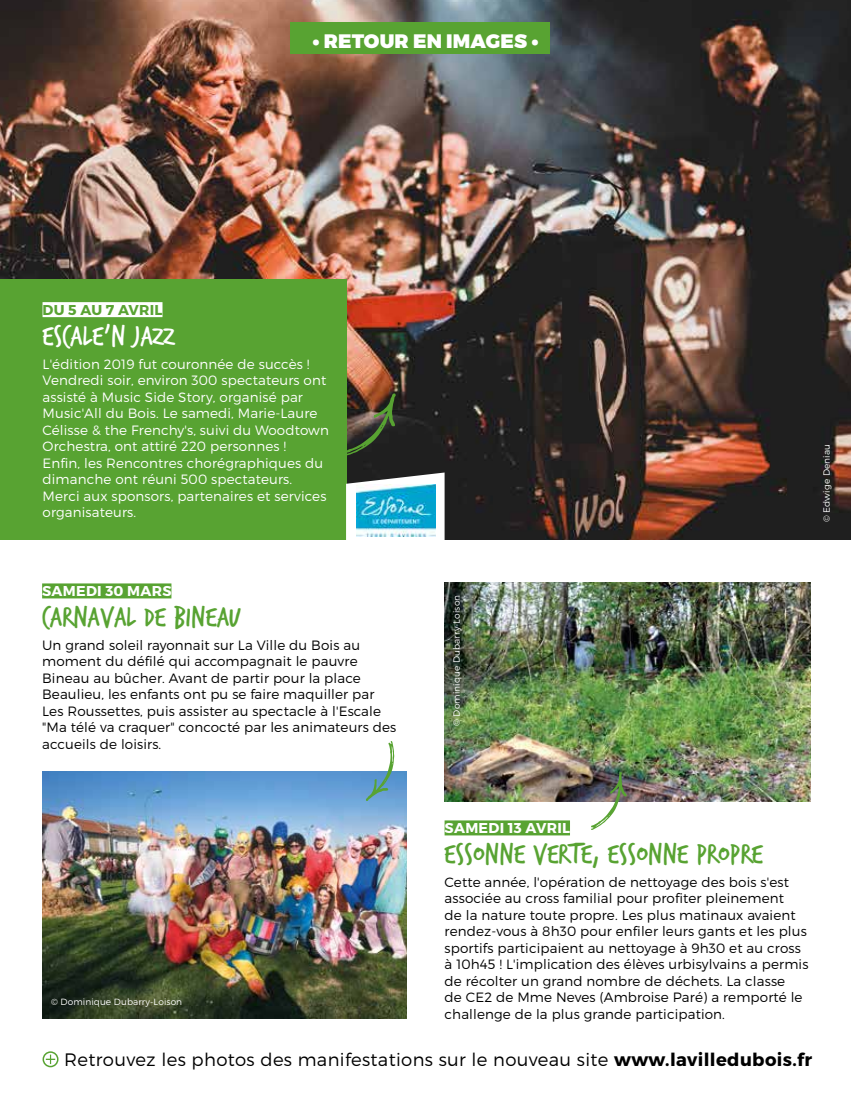
<style>
.page{position:relative;width:851px;height:1106px;background:#fff}
.page>*{position:absolute;margin:0;border:0;box-sizing:border-box;transform-origin:0 0}
.t1{font:30px "Trash Hand";letter-spacing:.01em;color:#58a332}
.t2{font:30px "Trash Hand";letter-spacing:.01em;color:#fff}
.t3{font:900 19.5px "Montserrat";letter-spacing:.01em;color:#fff}
.t4{font:300 18px "Montserrat";letter-spacing:.02em;color:#000}
.t5{font:700 14.25px "Montserrat";letter-spacing:.02em;color:#fff}
.t6{font:700 14.25px "Montserrat";letter-spacing:.02em;color:#58a332}
.t7{font:300 13.5px/16.5px "Montserrat";letter-spacing:.01em;color:#000}
.t8{font:300 13.5px/16.5px "Montserrat";letter-spacing:.01em;color:#fff}
.t9{font:300 9px "Montserrat";letter-spacing:.01em;color:#fff}
.s1{font-weight:700}
</style>
<div class="page">
<img style="left:43px;top:771px;width:363px;height:247px">
<img style="left:444px;top:582px;width:366px;height:219px">
<img style="left:0;top:0;width:850px;height:539px">
<div style="left:0;top:279px;width:346px;height:260px;background:#58a332"></div>
<div style="left:43px;top:302px;width:119px;height:15px;background:#fff"></div>
<div style="left:42px;top:583px;width:129px;height:15px;background:#58a332"></div>
<div style="left:444px;top:820px;width:126px;height:15px;background:#58a332"></div>
<div style="left:290px;top:23px;width:259px;height:31px;background:#58a332"></div>
<svg style="left:346px;top:393px;width:50px;height:65px;background:#44432d"></svg>
<svg style="left:365px;top:741px;width:29px;height:60px"></svg>
<svg style="left:590px;top:771px;width:36px;height:59px"></svg>
<svg style="left:346px;top:472px;width:98px;height:68px"></svg>
<img style="left:357px;top:484px;width:79px;height:52px">
<div style="left:43px;top:1051px;width:15px;height:16px;border:2px solid #58a332;border-radius:50%"></div>
<svg style="left:46px;top:1054px;width:9px;height:10px"></svg>
<h2 class="t3" style="left:312px;top:28px;width:227px">• RETOUR EN IMAGES •</h2>
<p class="t6" style="left:43px;top:301px;width:121px">DU 5 AU 7 AVRIL</p>
<h1 class="t2" style="left:43px;top:321px;width:133px">ESCALE'N JAZZ</h1>
<p class="t8" style="left:43px;top:355px;width:288px">L'édition 2019 fut couronnée de succès !<br>Vendredi soir, environ 300 spectateurs ont assisté à Music Side Story, organisé par Music'All du Bois. Le samedi, Marie-Laure Célisse &amp; the Frenchy's, suivi du Woodtown Orchestra, ont attiré 220 personnes !<br>Enfin, les Rencontres chorégraphiques du dimanche ont réuni 500 spectateurs.<br>Merci aux sponsors, partenaires et services organisateurs.</p>
<p class="t5" style="left:42px;top:582px;width:131px">SAMEDI 30 MARS</p>
<h1 class="t1" style="left:42px;top:602px;width:200px">CARNAVAL DE BINEAU</h1>
<p class="t7" style="left:42px;top:636px;width:355px">Un grand soleil rayonnait sur La Ville du Bois au moment du défilé qui accompagnait le pauvre Bineau au bûcher. Avant de partir pour la place Beaulieu, les enfants ont pu se faire maquiller par Les Roussettes, puis assister au spectacle à l'Escale "Ma télé va craquer" concocté par les animateurs des accueils de loisirs.</p>
<p class="t9" style="left:451px;top:726px;width:133px;rotate:-90deg">© Dominique Dubarry-Loison</p>
<p class="t9" style="left:821px;top:522px;width:79px;rotate:-90deg">© Edwige Deniau</p>
<p class="t9" style="left:51px;top:996px;width:133px">© Dominique Dubarry-Loison</p>
<p class="t5" style="left:444px;top:819px;width:127px">SAMEDI 13 AVRIL</p>
<h1 class="t1" style="left:444px;top:839px;width:319px">ESSONNE VERTE, ESSONNE PROPRE</h1>
<p class="t7" style="left:444px;top:873px;width:365px">Cette année, l'opération de nettoyage des bois s'est associée au cross familial pour profiter pleinement<br>de la nature toute propre. Les plus matinaux avaient rendez-vous à 8h30 pour enfiler leurs gants et les plus sportifs participaient au nettoyage à 9h30 et au cross à 10h45 ! L'implication des élèves urbisylvains a permis de récolter un grand nombre de déchets. La classe<br>de CE2 de Mme Neves (Ambroise Paré) a remporté le challenge de la plus grande participation.</p>
<h3 class="t4" style="left:64px;top:1048px;width:749px">Retrouvez les photos des manifestations sur le nouveau site <span class="s1">www.lavilledubois.fr</span></h3>
</div>
